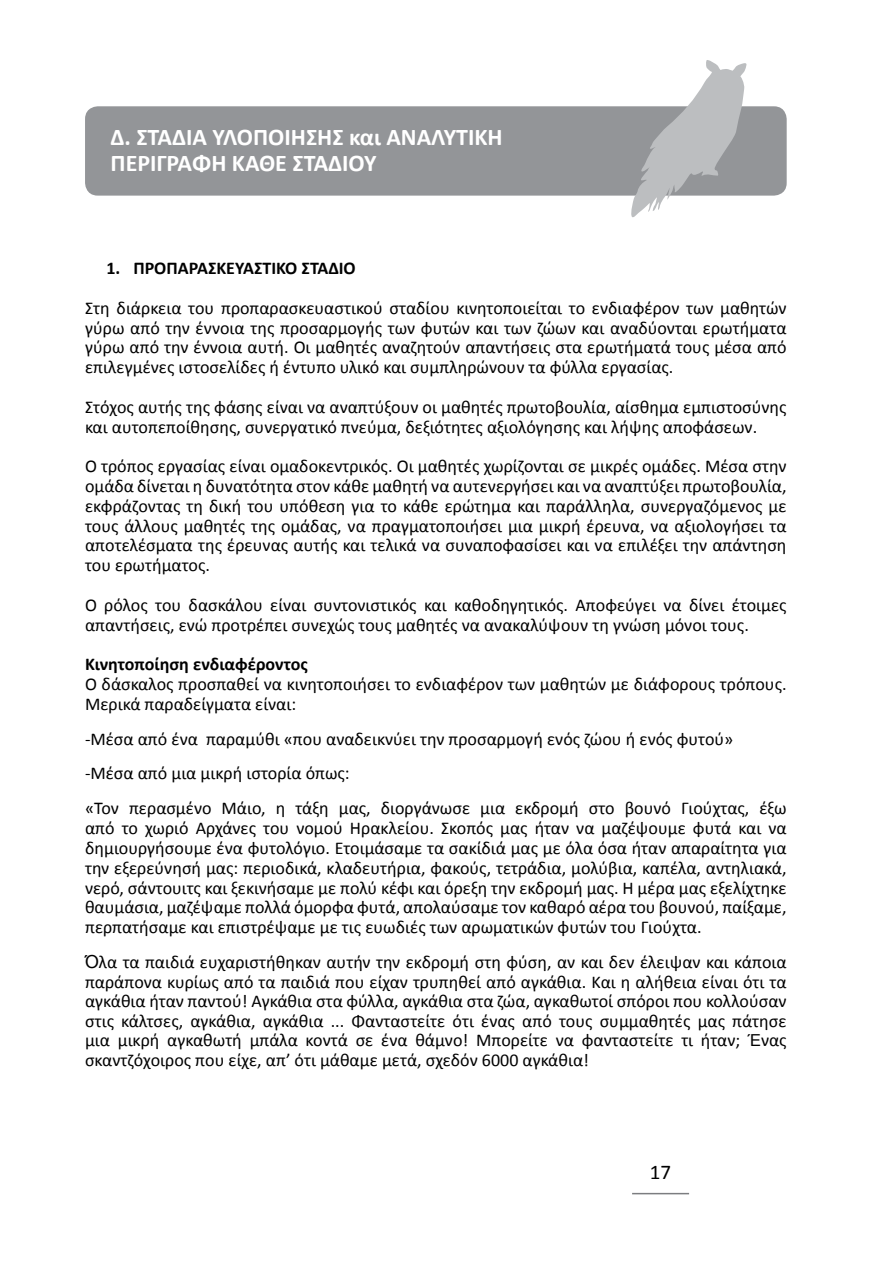
<style>
.page{position:relative;width:893px;height:1263px;background:#fff}
.page>*{position:absolute;margin:0;border:0;box-sizing:border-box;transform-origin:0 0}
.t1{font:700 24px/26.4px "Calibri";color:#fff}
.t2{font:21px "Calibri";color:#000}
.t3{font:18px/19.8px "Calibri";color:#000;text-align:justify}
.t4{font:700 18px "Calibri";color:#000}
.s1{font-family:"Arial"}
.s2{font-family:"Arial";font-size:16.5px}
</style>
<div class="page">
<hr style="left:632px;top:1193px;width:57px;height:1px;background:#7c7d80">
<div style="left:85px;top:106px;width:702px;height:90px;background:#939598;border-radius:13px"></div>
<svg style="left:628px;top:60px;width:121px;height:158px"></svg>
<h1 class="t1" style="left:111px;top:122px;width:394px">Δ. ΣΤΑΔΙΑ ΥΛΟΠΟΙΗΣΗΣ και ΑΝΑΛΥΤΙΚΗ<br>ΠΕΡΙΓΡΑΦΗ ΚΑΘΕ ΣΤΑΔΙΟΥ</h1>
<p class="t4" style="left:106px;top:257px;width:251px">1. ΠΡΟΠΑΡΑΣΚΕΥΑΣΤΙΚΟ ΣΤΑΔΙΟ</p>
<p class="t3" style="left:85px;top:297px;width:703px">Στη διάρκεια του προπαρασκευαστικού σταδίου κινητοποιείται το ενδιαφέρον των μαθητών γύρω από την έννοια της προσαρμογής των φυτών και των ζώων και αναδύονται ερωτήματα γύρω από την έννοια αυτή. Οι μαθητές αναζητούν απαντήσεις στα ερωτήματά τους μέσα από επιλεγμένες ιστοσελίδες ή έντυπο υλικό και συμπληρώνουν τα φύλλα εργασίας.</p>
<p class="t3" style="left:85px;top:396px;width:703px">Στόχος αυτής της φάσης είναι να αναπτύξουν οι μαθητές πρωτοβουλία, αίσθημα εμπιστοσύνης και αυτοπεποίθησης, συνεργατικό πνεύμα, δεξιότητες αξιολόγησης και λήψης αποφάσεων.</p>
<p class="t3" style="left:85px;top:455px;width:703px">Ο τρόπος εργασίας είναι ομαδοκεντρικός. Οι μαθητές χωρίζονται σε μικρές ομάδες. Μέσα στην ομάδα δίνεται η δυνατότητα στον κάθε μαθητή να αυτενεργήσει και να αναπτύξει πρωτοβουλία, εκφράζοντας τη δική του υπόθεση για το κάθε ερώτημα και παράλληλα, συνεργαζόμενος με τους άλλους μαθητές της ομάδας, να πραγματοποιήσει μια μικρή έρευνα, να αξιολογήσει τα αποτελέσματα της έρευνας αυτής και τελικά να συναποφασίσει και να επιλέξει την απάντηση του ερωτήματος.</p>
<p class="t3" style="left:85px;top:594px;width:703px">Ο ρόλος του δασκάλου είναι συντονιστικός και καθοδηγητικός. Αποφεύγει να δίνει έτοιμες απαντήσεις, ενώ προτρέπει συνεχώς τους μαθητές να ανακαλύψουν τη γνώση μόνοι τους.</p>
<p class="t4" style="left:85px;top:653px;width:224px">Κινητοποίηση ενδιαφέροντος</p>
<p class="t3" style="left:85px;top:673px;width:703px">O δάσκαλος προσπαθεί να κινητοποιήσει το ενδιαφέρον των μαθητών με διάφορους τρόπους.<br>Μερικά παραδείγματα είναι:</p>
<p class="t3" style="left:85px;top:720px;width:703px;line-height:34.8px;text-align:left">-Μέσα από ένα παραμύθι «που αναδεικνύει την προσαρμογή ενός ζώου ή ενός φυτού»<br>-Μέσα από μια μικρή ιστορία όπως:<br>«Τον περασμένο Μάιο, η τάξη μας, διοργάνωσε μια εκδρομή στο βουνό Γιούχτας, έξω</p>
<p class="t3" style="left:85px;top:817px;width:703px">από το χωριό Αρχάνες του νομού Ηρακλείου. Σκοπός μας ήταν να μαζέψουμε φυτά και να δημιουργήσουμε ένα φυτολόγιο. Ετοιμάσαμε τα σακίδιά μας με όλα όσα ήταν απαραίτητα για την εξερεύνησή μας: περιοδικά, κλαδευτήρια, φακούς, τετράδια, μολύβια, καπέλα, αντηλιακά, νερό, σάντουιτς και ξεκινήσαμε με πολύ κέφι και όρεξη την εκδρομή μας. Η μέρα μας εξελίχτηκε θαυμάσια, μαζέψαμε πολλά όμορφα φυτά, απολαύσαμε τον καθαρό αέρα του βουνού, παίξαμε, περπατήσαμε και επιστρέψαμε με τις ευωδιές των αρωματικών φυτών του Γιούχτα.</p>
<p class="t3" style="left:85px;top:951px;width:703px"><span class="s1">Ό</span>λα τα παιδιά ευχαριστήθηκαν αυτήν την εκδρομή στη φύση, αν και δεν έλειψαν και κάποια παράπονα κυρίως από τα παιδιά που είχαν τρυπηθεί από αγκάθια. Και η αλήθεια είναι ότι τα αγκάθια ήταν παντού! Αγκάθια στα φύλλα, αγκάθια στα ζώα, αγκαθωτοί σπόροι που κολλούσαν στις κάλτσες, αγκάθια, αγκάθια ... Φανταστείτε ότι ένας από τους συμμαθητές μας πάτησε μια μικρή αγκαθωτή μπάλα κοντά σε ένα θάμνο! Μπορείτε να φανταστείτε τι ήταν; <span class="s2">Έ</span>νας σκαντζόχοιρος που είχε, απ’ ότι μάθαμε μετά, σχεδόν 6000 αγκάθια!</p>
<p class="t2" style="left:650px;top:1159px;width:23px">17</p>
</div>
